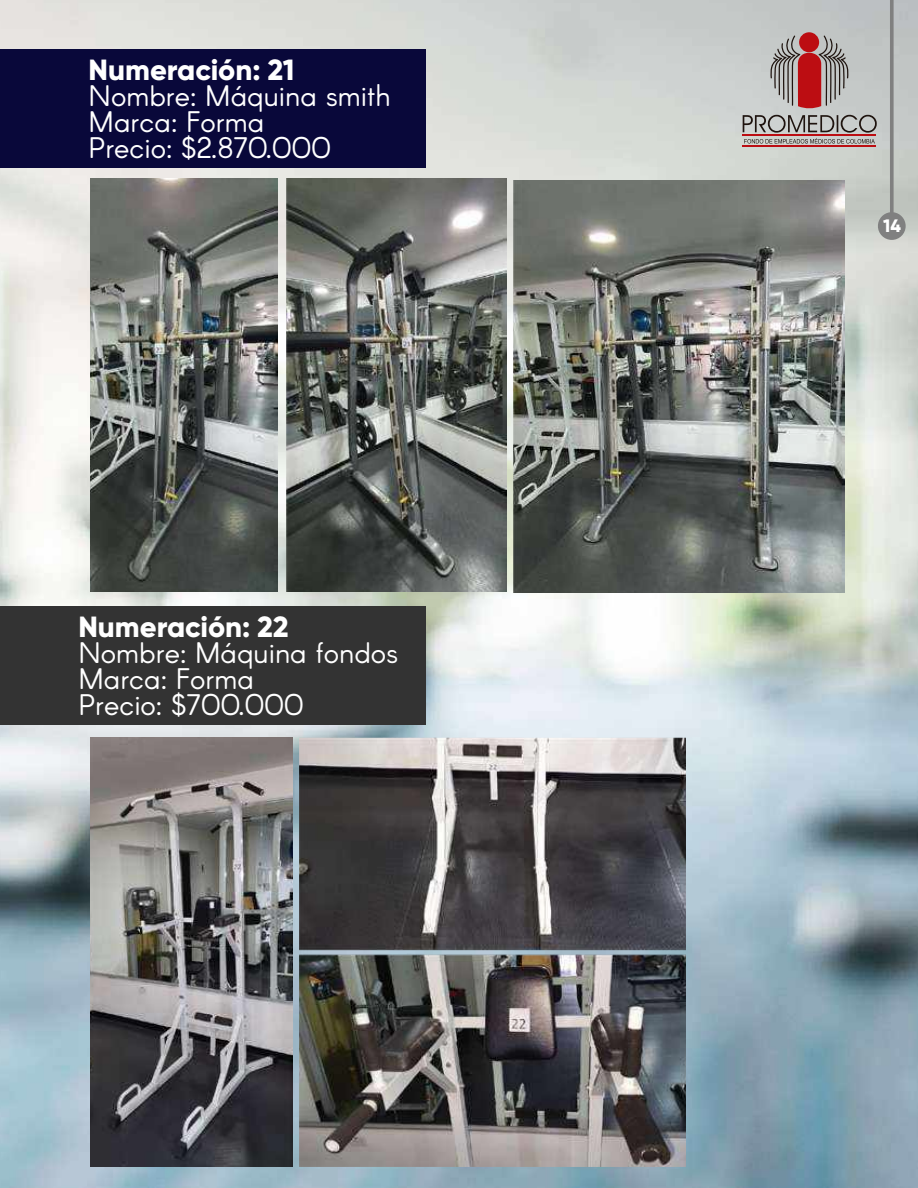
<style>
.page{position:relative;width:918px;height:1188px;background:#fff}
.page>*{position:absolute;margin:0;border:0;box-sizing:border-box;transform-origin:0 0}
.t1{font:29.1px/26.2px "Arcon Rounded Regular";color:#fff}
.t2{font:800 29.1px "Gilroy";color:#fff}
.t3{font:800 18px "Gilroy";color:#fff}
</style>
<div class="page">
<img style="left:0;top:0;width:918px;height:1188px">
<hr style="left:742px;top:146px;width:134px;height:1px;background:#bc0d12">
<svg style="left:743px;top:0;width:163px;height:240px;background:#bab2b0"></svg>
<div style="left:0;top:49px;width:426px;height:119px;background:#09083a"></div>
<div style="left:0;top:606px;width:426px;height:119px;background:#333"></div>
<img style="left:91px;top:179px;width:186px;height:412px">
<img style="left:287px;top:179px;width:220px;height:412px">
<img style="left:513px;top:180px;width:331px;height:412px">
<img style="left:300px;top:738px;width:386px;height:429px">
<img style="left:91px;top:738px;width:201px;height:429px">
<p class="t2" style="left:89px;top:51px;width:207px">Numeración: 21</p>
<p class="t1" style="left:89px;top:85px;width:303px">Nombre: Máquina smith<br>Marca: Forma<br>Precio: $2.870.000</p>
<p class="t2" style="left:78px;top:608px;width:212px">Numeración: 22</p>
<p class="t1" style="left:78px;top:642px;width:322px">Nombre: Máquina fondos<br>Marca: Forma<br>Precio: $700.000</p>
<p class="t3" style="left:883px;top:214px;width:19px">14</p>
</div>
